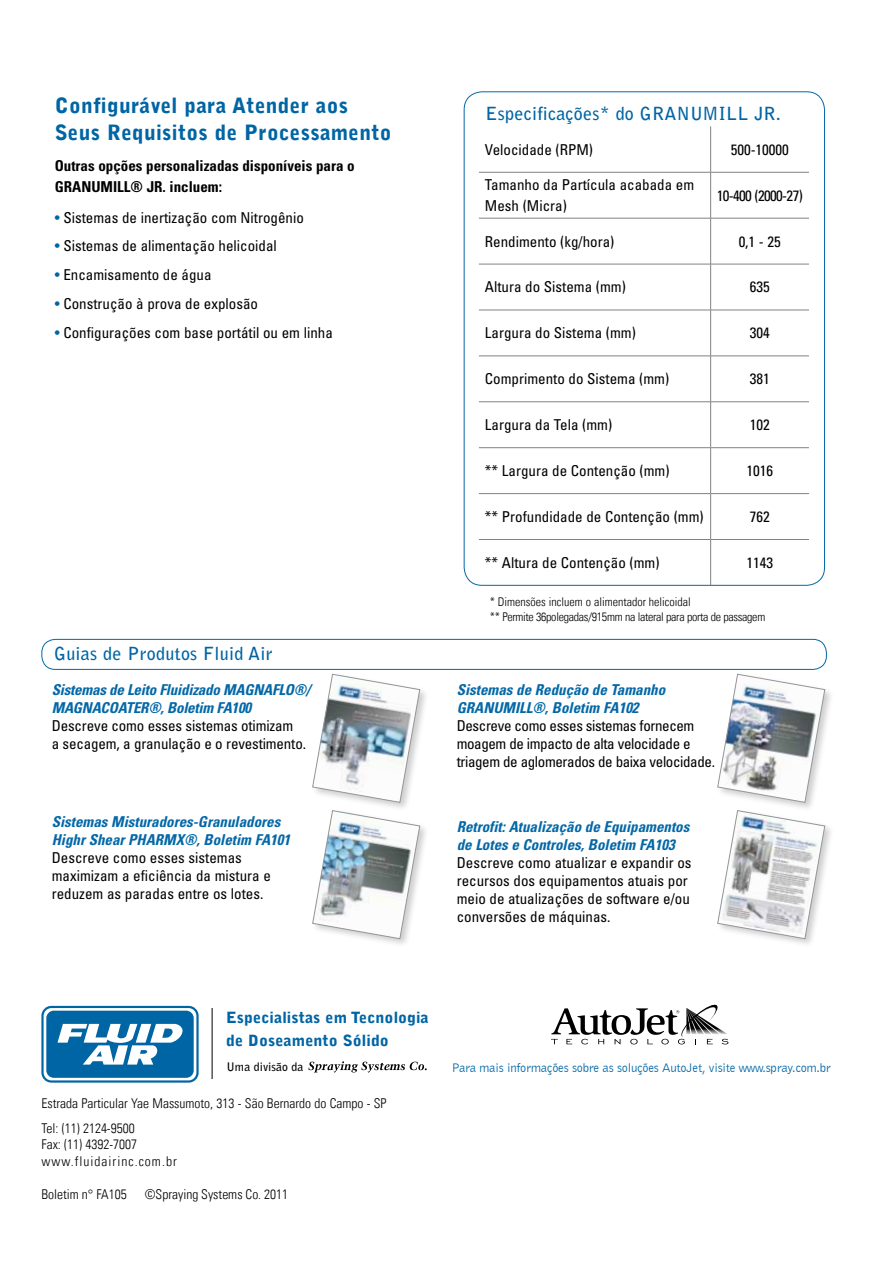
<style>
.page{position:relative;width:893px;height:1263px;background:#fff}
.page>*{position:absolute;margin:0;border:0;box-sizing:border-box;transform-origin:0 0}
.t1{font:900 21px/27px "Bell Gothic";letter-spacing:.015em;color:#0065a4}
.t2{font:700 18px "Bell Gothic Std";letter-spacing:.015em;color:#0065a4}
.t3{font:900 15.45px/23.1px "Bell Gothic";letter-spacing:.005em;color:#0065a4;scale:1.05 1}
.t4{font:condensed 15px/18px "Univers LT Std";color:#000}
.t5{font:italic 700 condensed 15px/18px "Univers LT Std";color:#0468a7}
.t6{font:condensed 15px/18px "Univers LT Std";letter-spacing:-.025em;color:#000}
.t7{font:700 condensed 15px/21px "Univers LT Std";color:#000}
.t8{font:condensed 15px "Univers LT Std";letter-spacing:-.04em;color:#000}
.t9{font:300 condensed 13.5px/24.6px "Univers LT Std";color:#000}
.t10{font:300 condensed 13.5px/16.5px "Univers LT Std";letter-spacing:.075em;color:#000}
.t11{font:12.75px "Bell Gothic BT";letter-spacing:-.02em;color:#0468a7}
.t12{font:300 condensed 12px/15px "Univers LT Std";letter-spacing:-.025em;color:#000}
.t13{font:700 11.7px "Bell Gothic Std";letter-spacing:.005em;color:#000}
.s1{color:#0065a4}
</style>
<div class="page">
<svg style="left:551px;top:1004px;width:177px;height:40px"></svg>
<hr style="left:710px;top:126px;width:1px;height:46px;background:#808285">
<hr style="left:479px;top:172px;width:232px;height:1px;background:#808285">
<hr style="left:711px;top:172px;width:98px;height:1px;background:#808285">
<hr style="left:710px;top:172px;width:1px;height:46px;background:#808285">
<hr style="left:479px;top:218px;width:232px;height:1px;background:#808285">
<hr style="left:711px;top:218px;width:98px;height:1px;background:#808285">
<hr style="left:710px;top:218px;width:1px;height:46px;background:#808285">
<hr style="left:479px;top:264px;width:232px;height:1px;background:#808285">
<hr style="left:711px;top:264px;width:98px;height:1px;background:#808285">
<hr style="left:710px;top:264px;width:1px;height:46px;background:#808285">
<hr style="left:479px;top:310px;width:232px;height:1px;background:#808285">
<hr style="left:711px;top:310px;width:98px;height:1px;background:#808285">
<hr style="left:710px;top:310px;width:1px;height:46px;background:#808285">
<hr style="left:479px;top:356px;width:232px;height:1px;background:#808285">
<hr style="left:711px;top:356px;width:98px;height:1px;background:#808285">
<hr style="left:710px;top:356px;width:1px;height:46px;background:#808285">
<hr style="left:479px;top:401px;width:232px;height:1px;background:#808285">
<hr style="left:711px;top:401px;width:98px;height:1px;background:#808285">
<hr style="left:710px;top:402px;width:1px;height:45px;background:#808285">
<hr style="left:710px;top:448px;width:1px;height:45px;background:#808285">
<hr style="left:710px;top:494px;width:1px;height:45px;background:#808285">
<hr style="left:710px;top:540px;width:1px;height:45px;background:#808285">
<hr style="left:479px;top:447px;width:232px;height:1px;background:#808285">
<hr style="left:711px;top:447px;width:98px;height:1px;background:#808285">
<hr style="left:479px;top:493px;width:232px;height:1px;background:#808285">
<hr style="left:711px;top:493px;width:98px;height:1px;background:#808285">
<hr style="left:479px;top:539px;width:232px;height:1px;background:#808285">
<hr style="left:711px;top:539px;width:98px;height:1px;background:#808285">
<div style="left:41px;top:639px;width:786px;height:31px;border:1px solid #0468a7;border-radius:14px"></div>
<div style="left:311px;top:809px;width:118px;height:139px;background:#000;opacity:.2"></div>
<svg style="left:312px;top:812px;width:108px;height:127px"></svg>
<div style="left:716px;top:672px;width:118px;height:140px;background:#000;opacity:.2"></div>
<svg style="left:717px;top:674px;width:108px;height:129px"></svg>
<div style="left:716px;top:809px;width:118px;height:139px;background:#000;opacity:.2"></div>
<svg style="left:717px;top:810px;width:108px;height:129px"></svg>
<div style="left:311px;top:672px;width:118px;height:140px;background:#000;opacity:.2"></div>
<svg style="left:312px;top:674px;width:108px;height:129px"></svg>
<svg style="left:41px;top:1006px;width:158px;height:76px"></svg>
<svg style="left:308px;top:1061px;width:119px;height:11px"></svg>
<hr style="left:212px;top:1008px;width:1px;height:71px;background:#000">
<h1 class="t1" style="left:55px;top:92px;width:338px">Configurável para Atender aos<br>Seus Requisitos de Processamento</h1>
<p class="t7" style="left:55px;top:155px;width:301px">Outras opções personalizadas disponíveis para o<br>GRANUMILL® JR. incluem:</p>
<p class="t4" style="left:55px;top:208px;width:251px"><span class="s1">•</span> Sistemas de inertização com Nitrogênio</p>
<p class="t4" style="left:55px;top:237px;width:224px"><span class="s1">•</span> Sistemas de alimentação helicoidal</p>
<p class="t4" style="left:55px;top:266px;width:158px"><span class="s1">•</span> Encamisamento de água</p>
<p class="t4" style="left:55px;top:294px;width:205px"><span class="s1">•</span> Construção à prova de explosão</p>
<p class="t4" style="left:55px;top:323px;width:280px"><span class="s1">•</span> Configurações com base portátil ou em linha</p>
<p class="t2" style="left:54px;top:643px;width:220px">Guias de Produtos Fluid Air</p>
<p class="t5" style="left:52px;top:680px;width:260px">Sistemas de Leito Fluidizado MAGNAFLO®/<br>MAGNACOATER®, Boletim FA100</p>
<p class="t4" style="left:52px;top:716px;width:256px">Descreve como esses sistemas otimizam<br>a secagem, a granulação e o revestimento.</p>
<p class="t5" style="left:52px;top:813px;width:240px">Sistemas Misturadores-Granuladores<br>Highr Shear PHARMX®, Boletim FA101</p>
<p class="t4" style="left:52px;top:849px;width:221px">Descreve como esses sistemas maximizam a eficiência da mistura e reduzem as paradas entre os lotes.</p>
<p class="t2" style="left:486px;top:103px;width:297px">Especificações* do GRANUMILL JR.</p>
<p class="t4" style="left:485px;top:140px;width:110px">Velocidade (RPM)</p>
<p class="t4" style="left:731px;top:140px;width:60px">500-10000</p>
<p class="t4" style="left:485px;top:174px;width:211px;line-height:21px">Tamanho da Partícula acabada em<br>Mesh (Micra)</p>
<p class="t8" style="left:717px;top:186px;width:88px">10-400 (2000-27)</p>
<p class="t4" style="left:485px;top:232px;width:131px">Rendimento (kg/hora)</p>
<p class="t4" style="left:739px;top:232px;width:44px">0,1 - 25</p>
<p class="t4" style="left:485px;top:278px;width:142px">Altura do Sistema (mm)</p>
<p class="t4" style="left:750px;top:278px;width:21px">635</p>
<p class="t4" style="left:485px;top:324px;width:152px">Largura do Sistema (mm)</p>
<p class="t4" style="left:750px;top:324px;width:21px">304</p>
<p class="t4" style="left:485px;top:370px;width:186px">Comprimento do Sistema (mm)</p>
<p class="t4" style="left:750px;top:370px;width:21px">381</p>
<p class="t4" style="left:485px;top:416px;width:129px">Largura da Tela (mm)</p>
<p class="t4" style="left:750px;top:416px;width:21px">102</p>
<p class="t4" style="left:485px;top:461px;width:186px">** Largura de Contenção (mm)</p>
<p class="t4" style="left:746px;top:461px;width:28px">1016</p>
<p class="t4" style="left:485px;top:507px;width:220px">** Profundidade de Contenção (mm)</p>
<p class="t4" style="left:750px;top:507px;width:21px">762</p>
<p class="t4" style="left:485px;top:553px;width:176px">** Altura de Contenção (mm)</p>
<p class="t4" style="left:746px;top:553px;width:28px">1143</p>
<p class="t12" style="left:490px;top:594px;width:277px">* Dimensões incluem o alimentador helicoidal<br>** Permite 36polegadas/915mm na lateral para porta de passagem</p>
<p class="t5" style="left:457px;top:680px;width:210px">Sistemas de Redução de Tamanho<br>GRANUMILL®, Boletim FA102</p>
<p class="t6" style="left:457px;top:716px;width:260px">Descreve como esses sistemas fornecem moagem de impacto de alta velocidade e triagem de aglomerados de baixa velocidade.</p>
<p class="t5" style="left:457px;top:817px;width:234px">Retrofit: Atualização de Equipamentos de Lotes e Controles, Boletim FA103</p>
<p class="t4" style="left:457px;top:853px;width:236px">Descreve como atualizar e expandir os recursos dos equipamentos atuais por meio de atualizações de software e/ou conversões de máquinas.</p>
<p class="t3" style="left:226px;top:1006px;width:194px">Especialistas em Tecnologia de Doseamento Sólido</p>
<p class="t13" style="left:226px;top:1059px;width:78px">Uma divisão da</p>
<p class="t9" style="left:41px;top:1091px;width:347px">Estrada Particular Yae Massumoto, 313 - São Bernardo do Campo - SP<br>Tel: (11) 2124-9500</p>
<p class="t10" style="left:41px;top:1136px;width:137px">Fax: (11) 4392-7007 www.fluidairinc.com.br</p>
<p class="t9" style="left:41px;top:1181px;width:87px">Boletim n° FA105</p>
<p class="t9" style="left:145px;top:1181px;width:145px">©Spraying Systems Co. 2011</p>
<p class="t11" style="left:452px;top:1059px;width:380px">Para mais informações sobre as soluções AutoJet, visite www.spray.com.br</p>
</div>
